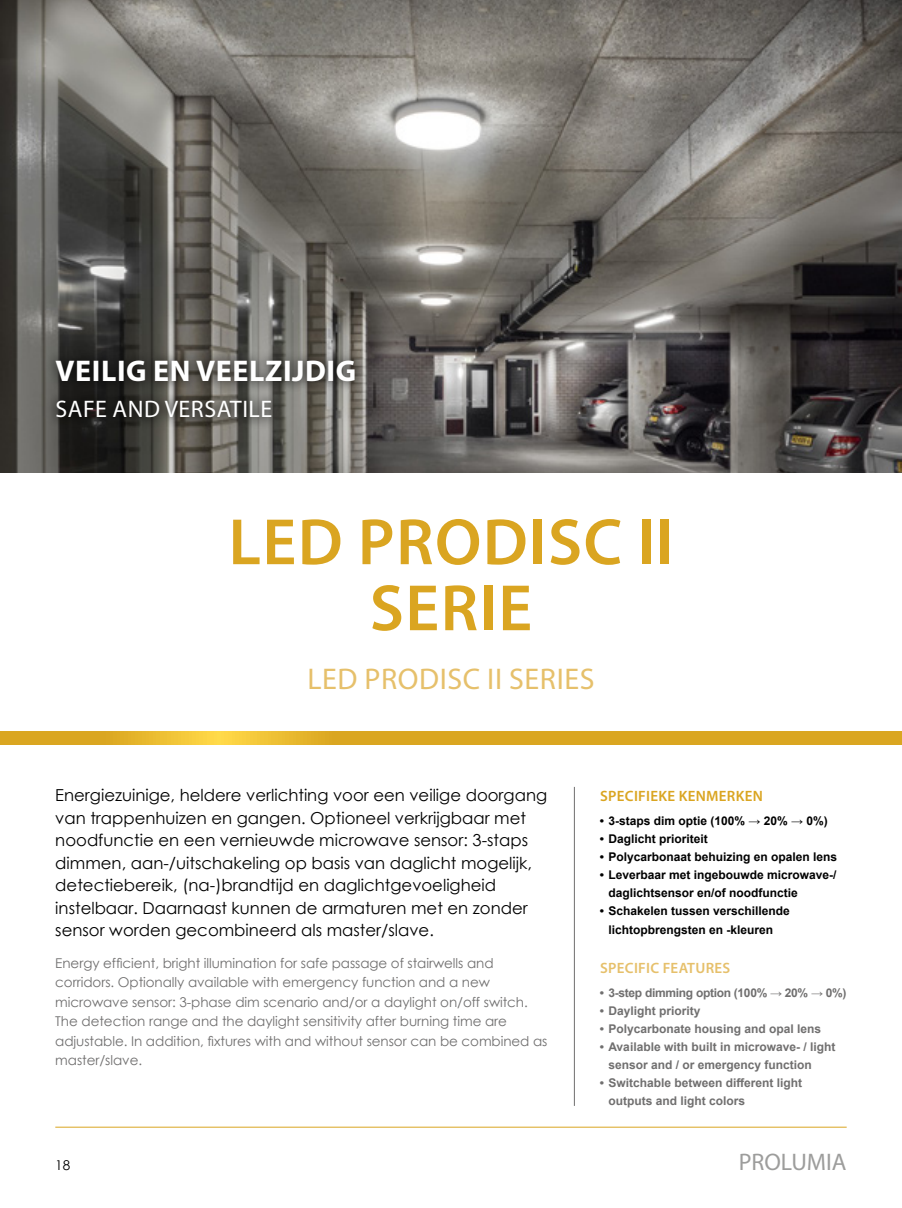
<style>
.page{position:relative;width:902px;height:1208px;background:#fff}
.page>*{position:absolute;margin:0;border:0;box-sizing:border-box;transform-origin:0 0}
.t1{font:600 66px/66px "Myriad Pro";letter-spacing:.02em;color:#daa521;text-align:center}
.t2{font:700 30px "Myriad Pro";letter-spacing:.02em;color:#fff}
.t3{font:30px "Myriad Pro";letter-spacing:.02em;color:#e6c06b}
.t4{font:24px "Myriad Pro";letter-spacing:.02em;color:#fff}
.t5{font:24px "Myriad Pro";color:#9d9d9c}
.t6{font:16.5px/22.5px "Century Gothic";color:#000}
.t7{font:600 15px "Myriad Pro";letter-spacing:.02em;color:#daa521}
.t8{font:600 15px "Myriad Pro";letter-spacing:.02em;color:#e6c06b}
.t9{font:13.5px/19.5px "Century Gothic";letter-spacing:-.005em;color:#706f6f}
.t10{font:13.5px "Century Gothic";color:#000}
.t11{font:700 12px/18px "Arial";color:#000}
.t12{font:700 12px/18px "Arial";color:#706f6f}
.t13{font:700 12px "Arial";letter-spacing:-.025em;color:#706f6f}
</style>
<div class="page">
<img style="left:0;top:0;width:901px;height:472px">
<hr style="left:574px;top:787px;width:1px;height:319px;background:#706f6f">
<hr style="left:55px;top:1126px;width:791px;height:1px;background:#daa521">
<svg style="left:0;top:731px;width:901px;height:13px;background:#deac25"></svg>
<div style="left:45px;top:348px;width:321px;height:81px;background:#000;opacity:.45"></div>
<h2 class="t2" style="left:56px;top:354px;width:302px">VEILIG EN VEELZIJDIG</h2>
<h3 class="t4" style="left:56px;top:396px;width:218px">SAFE AND VERSATILE</h3>
<h1 class="t1" style="left:228px;top:510px;width:446px">LED PRODISC II<br>SERIE</h1>
<h2 class="t3" style="left:307px;top:662px;width:289px">LED PRODISC II SERIES</h2>
<p class="t6" style="left:55px;top:784px;width:493px">Energiezuinige, heldere verlichting voor een veilige doorgang van trappenhuizen en gangen. Optioneel verkrijgbaar met noodfunctie en een vernieuwde microwave sensor: 3-staps dimmen, aan-/uitschakeling op basis van daglicht mogelijk, detectiebereik, (na-)brandtijd en daglichtgevoeligheid instelbaar. Daarnaast kunnen de armaturen met en zonder sensor worden gecombineerd als master/slave.</p>
<p class="t9" style="left:55px;top:953px;width:493px">Energy efficient, bright illumination for safe passage of stairwells and corridors. Optionally available with emergency function and a new microwave sensor: 3-phase dim scenario and/or a daylight on/off switch.<br>The detection range and the daylight sensitivity after burning time are adjustable. In addition, fixtures with and without sensor can be combined as master/slave.</p>
<p class="t7" style="left:600px;top:788px;width:164px">SPECIFIEKE KENMERKEN</p>
<p class="t11" style="left:600px;top:812px;width:229px">• 3-staps dim optie (100% → 20% → 0%)</p>
<p class="t11" style="left:600px;top:830px;width:109px">• Daglicht prioriteit</p>
<p class="t11" style="left:600px;top:848px;width:239px">• Polycarbonaat behuizing en opalen lens</p>
<p class="t11" style="left:608px;top:866px;width:230px;text-indent:-9px">• Leverbaar met ingebouwde microwave-/ daglichtsensor en/of noodfunctie</p>
<p class="t11" style="left:608px;top:902px;width:183px;text-indent:-9px">• Schakelen tussen verschillende lichtopbrengsten en -kleuren</p>
<p class="t8" style="left:600px;top:959px;width:132px">SPECIFIC FEATURES</p>
<p class="t13" style="left:600px;top:983px;width:248px">• 3-step dimming option (100% → 20% → 0%)</p>
<p class="t12" style="left:600px;top:1001px;width:102px">• Daylight priority</p>
<p class="t12" style="left:600px;top:1019px;width:223px">• Polycarbonate housing and opal lens</p>
<p class="t12" style="left:608px;top:1037px;width:228px;text-indent:-9px">• Available with built in microwave- / light sensor and / or emergency function</p>
<p class="t12" style="left:608px;top:1073px;width:195px;text-indent:-9px">• Switchable between different light outputs and light colors</p>
<p class="t10" style="left:55px;top:1155px;width:16px">18</p>
<h3 class="t5" style="left:738px;top:1148px;width:109px">PROLUMIA</h3>
</div>
